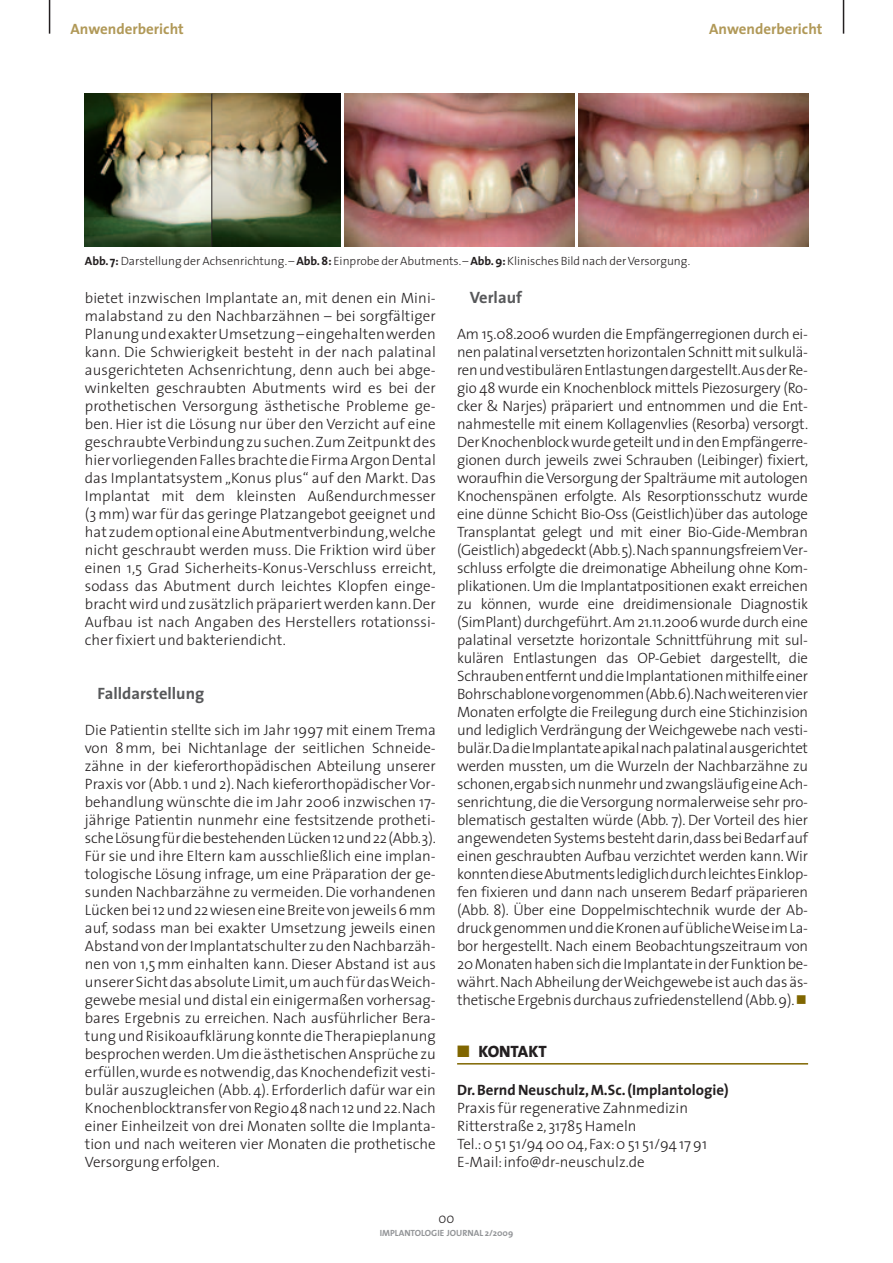
<style>
.page{position:relative;width:893px;height:1263px;background:#fff}
.page>*{position:absolute;margin:0;border:0;box-sizing:border-box;transform-origin:0 0}
.t1{font:700 16.5px "The Sans";color:#57585a}
.t2{font:800 16.5px "The Sans";letter-spacing:-.005em;color:#231f20}
.t3{font:300 15px/18px "The Sans";color:#231f20;text-align:justify}
.t4{font:700 15px "The Sans";color:#231f20}
.t5{font:700 15px "The Sans";color:#b19958}
.t6{font:300 14.25px "The Sans";color:#231f20;scale:.9 1}
.t7{font:300 12px "The Sans";color:#231f20}
.t8{font:700 9px "The Sans";color:#939598}
.s1{font-weight:700}
.s2{color:#806600}
</style>
<div class="page">
<hr style="left:49px;top:0;width:1px;height:34px;background:#231f20">
<hr style="left:842px;top:0;width:2px;height:34px;background:#231f20">
<img style="left:85px;top:94px;width:126px;height:153px">
<img style="left:212px;top:94px;width:128px;height:153px">
<img style="left:344px;top:94px;width:230px;height:153px">
<img style="left:578px;top:94px;width:230px;height:153px">
<hr style="left:211px;top:94px;width:1px;height:153px;background:#231f20">
<hr style="left:457px;top:1063px;width:351px;height:2px;background:#806600">
<p class="t5" style="left:70px;top:23px;width:115px">Anwenderbericht</p>
<p class="t5" style="left:709px;top:23px;width:115px">Anwenderbericht</p>
<p class="t7" style="left:85px;top:256px;width:607px"><span class="s1">Abb. 7:</span>Darstellung der Achsenrichtung. – <span class="s1">Abb. 8:</span> Einprobe der Abutments. – <span class="s1">Abb. 9:</span>Klinisches Bild nach der Versorgung.</p>
<p class="t3" style="left:85px;top:290px;width:352px">bietet inzwischen Implantate an, mit denen ein Mini&shy;malabstand zu den Nachbarzähnen – bei sorgfältiger Planung und exakter Umsetzung – eingehalten werden kann. Die Schwierigkeit besteht in der nach palatinal ausgerichteten Achsenrichtung, denn auch bei abge&shy;winkelten geschraubten Abutments wird es bei der prothetischen Versorgung ästhetische Probleme ge&shy;ben. Hier ist die Lösung nur über den Verzicht auf eine geschraubte Verbindung zu suchen.Zum Zeitpunkt des hier vorliegenden Falles brachte die Firma Argon Dental das Implantatsystem „Konus plus“ auf den Markt. Das Implantat mit dem kleinsten Außendurchmesser (3 mm) war für das geringe Platzangebot geeignet und hat zudem optional eine Abutmentverbindung,welche nicht geschraubt werden muss. Die Friktion wird über einen 1,5 Grad Sicherheits-Konus-Verschluss erreicht, sodass das Abutment durch leichtes Klopfen einge&shy;bracht wird und zusätzlich präpariert werden kann.Der Aufbau ist nach Angaben des Herstellers rotationssi&shy;cher fixiert und bakteriendicht.</p>
<p class="t1" style="left:98px;top:686px;width:108px">Falldarstellung</p>
<p class="t3" style="left:85px;top:722px;width:352px">Die Patientin stellte sich im Jahr 1997 mit einem Trema von 8 mm, bei Nichtanlage der seitlichen Schneide&shy;zähne in der kieferorthopädischen Abteilung unserer Praxis vor (Abb. 1 und 2). Nach kieferorthopädischer Vor&shy;behandlung wünschte die im Jahr 2006 inzwischen 17- jährige Patientin nunmehr eine festsitzende protheti&shy;sche Lösung für die bestehenden Lücken 12 und 22 (Abb.3).<br>Für sie und ihre Eltern kam ausschließlich eine implan&shy;tologische Lösung infrage, um eine Präparation der ge&shy;sunden Nachbarzähne zu vermeiden. Die vorhandenen Lücken bei 12 und 22 wiesen eine Breite von jeweils 6 mm auf, sodass man bei exakter Umsetzung jeweils einen Abstand von der Implantatschulter zu den Nachbarzäh&shy;nen von 1,5 mm einhalten kann. Dieser Abstand ist aus unserer Sicht das absolute Limit,um auch für das Weich&shy;gewebe mesial und distal ein einigermaßen vorhersag&shy;bares Ergebnis zu erreichen. Nach ausführlicher Bera&shy;tung und Risikoaufklärung konnte die Therapieplanung besprochen werden.Um die ästhetischen Ansprüche zu erfüllen,wurde es notwendig,das Knochendefizit vesti&shy;bulär auszugleichen (Abb. 4). Erforderlich dafür war ein Knochenblocktransfer von Regio 48 nach 12 und 22.Nach einer Einheilzeit von drei Monaten sollte die Implanta&shy;tion und nach weiteren vier Monaten die prothetische Versorgung erfolgen.</p>
<p class="t1" style="left:470px;top:290px;width:54px">Verlauf</p>
<p class="t3" style="left:457px;top:326px;width:352px">Am 15.08.2006 wurden die Empfängerregionen durch ei&shy;nen palatinal versetzten horizontalen Schnitt mit sulkulä&shy;ren und vestibulären Entlastungen dargestellt.Aus der Re&shy;gio 48 wurde ein Knochenblock mittels Piezosurgery (Ro&shy;cker &amp; Narjes) präpariert und entnommen und die Ent&shy;nahmestelle mit einem Kollagenvlies (Resorba) versorgt.<br>Der Knochenblock wurde geteilt und in den Empfängerre&shy;gionen durch jeweils zwei Schrauben (Leibinger) fixiert, woraufhin die Versorgung der Spalträume mit autologen Knochenspänen erfolgte. Als Resorptionsschutz wurde eine dünne Schicht Bio-Oss (Geistlich)über das autologe Transplantat gelegt und mit einer Bio-Gide-Membran (Geistlich) abgedeckt (Abb.5).Nach spannungsfreiem Ver&shy;schluss erfolgte die dreimonatige Abheilung ohne Kom&shy;plikationen. Um die Implantatpositionen exakt erreichen zu können, wurde eine dreidimensionale Diagnostik (SimPlant) durchgeführt.Am 21.11.2006 wurde durch eine palatinal versetzte horizontale Schnittführung mit sul&shy;kulären Entlastungen das OP-Gebiet dargestellt, die Schrauben entfernt und die Implantationen mithilfe einer Bohrschablone vorgenommen (Abb.6).Nach weiteren vier Monaten erfolgte die Freilegung durch eine Stichinzision und lediglich Verdrängung der Weichgewebe nach vesti&shy;bulär.Da die Implantate apikal nach palatinal ausgerichtet werden mussten, um die Wurzeln der Nachbarzähne zu schonen,ergab sich nunmehr und zwangsläufig eine Ach&shy;senrichtung, die die Versorgung normalerweise sehr pro&shy;blematisch gestalten würde (Abb. 7). Der Vorteil des hier angewendeten Systems besteht darin,dass bei Bedarf auf einen geschraubten Aufbau verzichtet werden kann. Wir konnten diese Abutments lediglich durch leichtes Einklop&shy;fen fixieren und dann nach unserem Bedarf präparieren (Abb. 8). Über eine Doppelmischtechnik wurde der Ab&shy;druck genommen und die Kronen auf übliche Weise im La&shy;bor hergestellt. Nach einem Beobachtungszeitraum von 20 Monaten haben sich die Implantate in der Funktion be&shy;währt.Nach Abheilung der Weichgewebe ist auch das äs&shy;thetische Ergebnis durchaus zufriedenstellend (Abb.9).</p>
<p class="t2" style="left:457px;top:1045px;width:91px"><span class="s2">■</span> KONTAKT</p>
<p class="t4" style="left:457px;top:1084px;width:273px">Dr. Bernd Neuschulz,M.Sc. (Implantologie)</p>
<p class="t3" style="left:457px;top:1100px;width:251px;text-align:left">Praxis für regenerative Zahnmedizin Ritterstraße 2,31785 Hameln<br>Tel.:0 51 51/94 00 04,Fax:0 51 51/94 17 91<br>E-Mail:info@dr-neuschulz.de</p>
<p class="t6" style="left:438px;top:1212px;width:19px">00</p>
<p class="t8" style="left:379px;top:1229px;width:135px">IMPLANTOLOGIE JOURNAL 2/2009</p>
</div>
